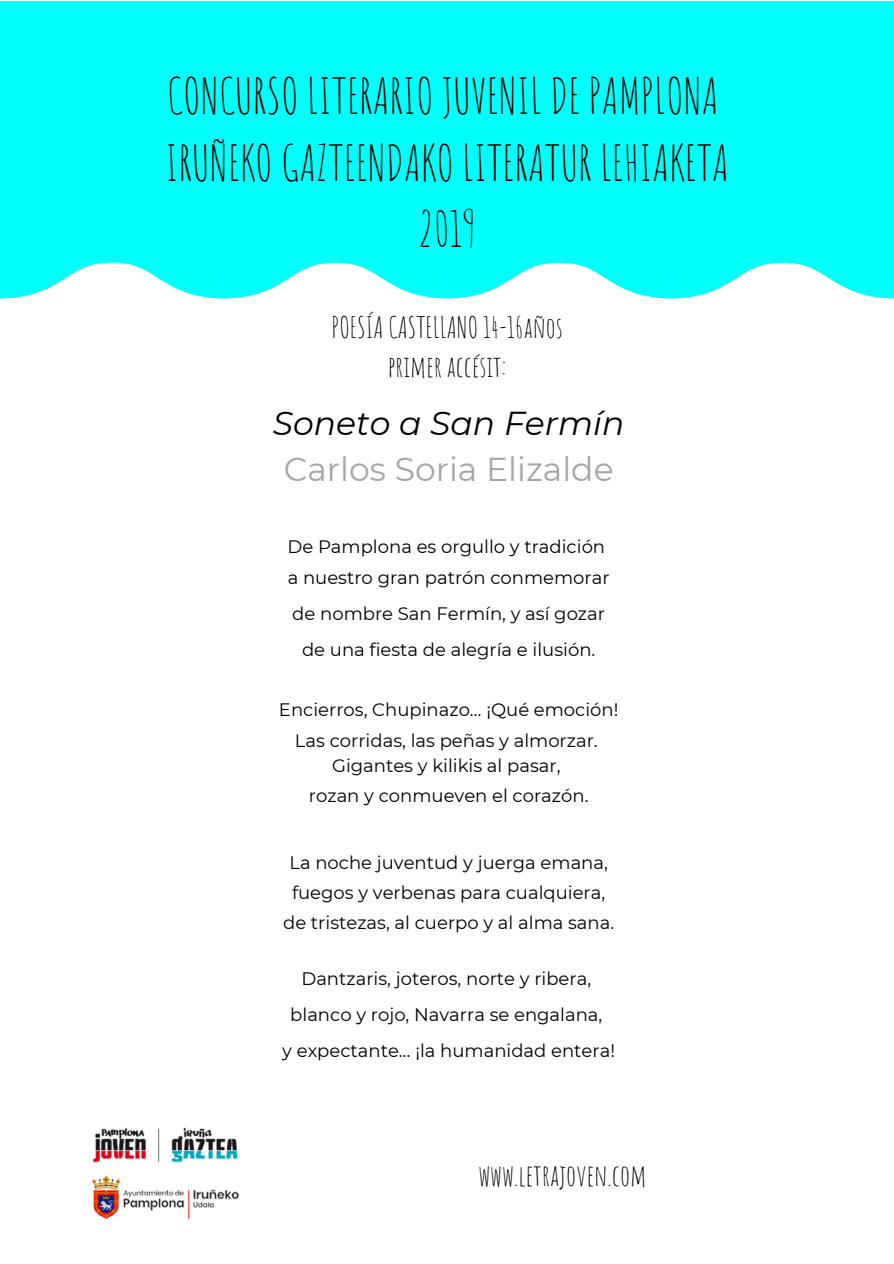
<style>
.page{position:relative;width:894px;height:1264px;background:#fff}
.page>*{position:absolute;margin:0;border:0;box-sizing:border-box;transform-origin:0 0}
.t1{font:48px/66.4px "Amatic SC";color:#000;text-align:center}
.t2{font:33px "Montserrat";color:#a6a6a6}
.t3{font:italic 33px "Montserrat";color:#000}
.t4{font:29.1px "Amatic SC";color:#000}
.t5{font:28.5px/39.6px "Amatic SC";color:#000;text-align:center}
.t6{font:18px/30.5px "Montserrat";color:#000;text-align:center}
</style>
<div class="page">
<div style="left:0;top:1px;width:893px;height:297px;background:#00fffa"></div>
<img style="left:92px;top:1127px;width:147px;height:93px">
<h1 class="t1" style="left:165px;top:63px;width:565px">CONCURSO LITERARIO JUVENIL DE PAMPLONA<br>IRUÑEKO GAZTEENDAKO LITERATUR LEHIAKETA<br>2019</h1>
<h3 class="t5" style="left:331px;top:307px;width:233px">POESÍA CASTELLANO 14-16años primer accésit:</h3>
<h2 class="t3" style="left:273px;top:403px;width:353px">Soneto a San Fermín</h2>
<h2 class="t2" style="left:283px;top:449px;width:331px">Carlos Soria Elizalde</h2>
<p class="t6" style="left:287px;top:531px;width:323px;text-align:left">De Pamplona es orgullo y tradición a nuestro gran patrón conmemorar</p>
<p class="t6" style="left:292px;top:595px;width:314px;line-height:36px">de nombre San Fermín, y así gozar de una fiesta de alegría e ilusión.</p>
<p class="t6" style="left:279px;top:694px;width:341px">Encierros, Chupinazo… ¡Qué emoción!<br>Las corridas, las peñas y almorzar.</p>
<p class="t6" style="left:309px;top:750px;width:281px">Gigantes y kilikis al pasar, rozan y conmueven el corazón.</p>
<p class="t6" style="left:283px;top:846px;width:332px">La noche juventud y juerga emana, fuegos y verbenas para cualquiera, de tristezas, al cuerpo y al alma sana.</p>
<p class="t6" style="left:282px;top:960px;width:334px;line-height:36px">Dantzaris, joteros, norte y ribera, blanco y rojo, Navarra se engalana,<br>y expectante… ¡la humanidad entera!</p>
<h3 class="t4" style="left:478px;top:1156px;width:170px">www.letrajoven.com</h3>
</div>
